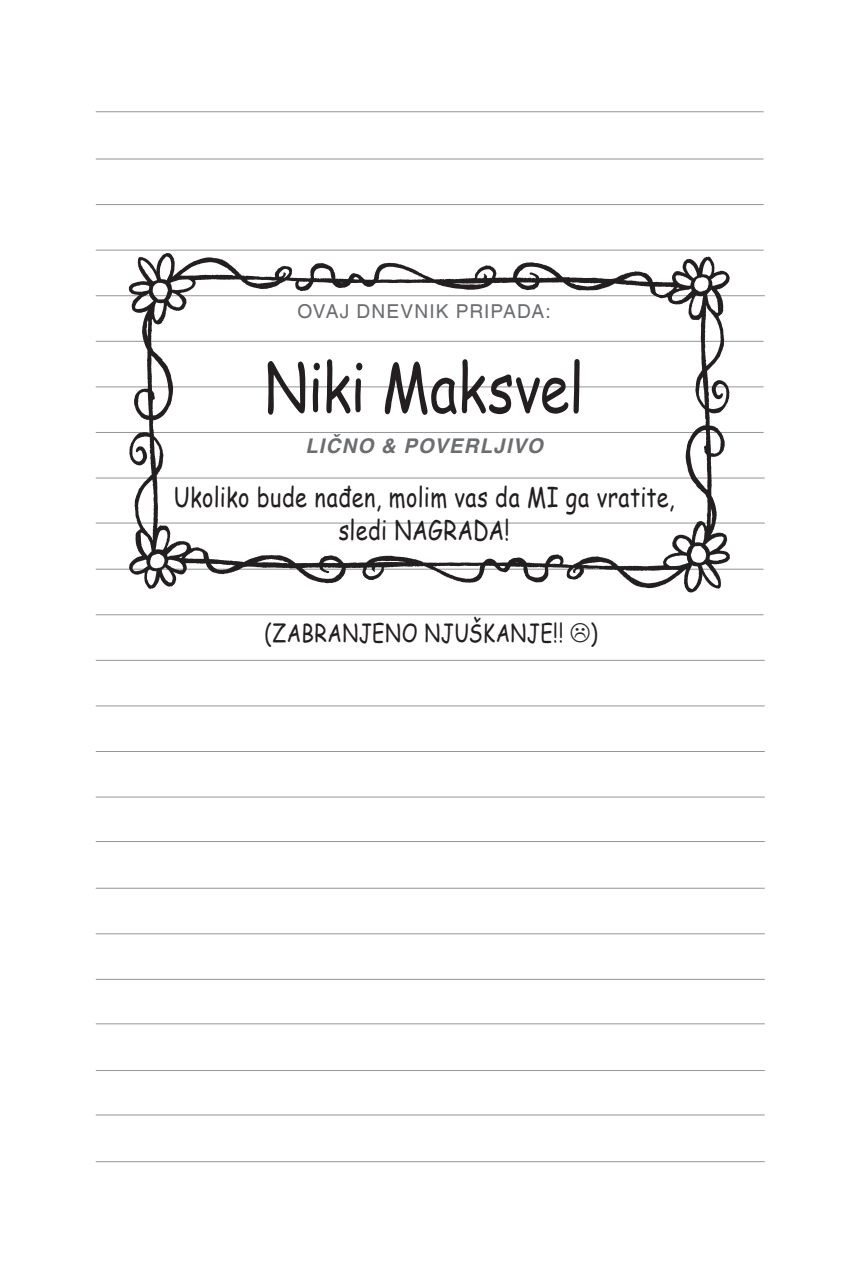
<style>
.page{position:relative;width:862px;height:1276px;background:#fff}
.page>*{position:absolute;margin:0;border:0;box-sizing:border-box;transform-origin:0 0}
.t1{font:67.5px "Comic Sans MS";color:#231f20;scale:.8 1}
.Heading_7{font:27px "Comic Sans MS";letter-spacing:.02em;color:#231f20;scale:.8 1}
.Heading_7-2{font:24.75px "Comic Sans MS";letter-spacing:.025em;color:#231f20;scale:.8 1}
.t2{font:italic 700 20.25px "Helvetica";letter-spacing:.065em;color:#6c6d70}
.t3{font:19.12px "Helvetica";letter-spacing:.055em;color:#6c6d70}
</style>
<div class="page">
<hr style="left:96px;top:159px;width:667px;height:1px;background:#939598">
<hr style="left:96px;top:204px;width:667px;height:1px;background:#939598">
<hr style="left:96px;top:660px;width:668px;height:1px;background:#939598">
<hr style="left:96px;top:705px;width:668px;height:1px;background:#939598">
<hr style="left:96px;top:751px;width:668px;height:1px;background:#939598">
<hr style="left:96px;top:796px;width:668px;height:1px;background:#939598">
<hr style="left:96px;top:841px;width:668px;height:1px;background:#939598">
<hr style="left:96px;top:888px;width:668px;height:1px;background:#939598">
<hr style="left:96px;top:979px;width:668px;height:1px;background:#939598">
<hr style="left:96px;top:933px;width:668px;height:1px;background:#939598">
<hr style="left:96px;top:1023px;width:668px;height:1px;background:#939598">
<hr style="left:96px;top:1070px;width:668px;height:1px;background:#939598">
<hr style="left:96px;top:1114px;width:668px;height:1px;background:#939598">
<hr style="left:96px;top:1161px;width:668px;height:1px;background:#939598">
<hr style="left:96px;top:111px;width:667px;height:1px;background:#939598">
<img style="left:96px;top:249px;width:669px;height:367px">
<p class="t3" style="left:297px;top:300px;width:254px">OVAJ DNEVNIK PRIPADA:</p>
<p class="t1" style="left:264px;top:338px;width:400px">Niki Maksvel</p>
<p class="t2" style="left:305px;top:433px;width:239px">LIČNO &amp; POVERLJIVO</p>
<p class="Heading_7" style="left:174px;top:477px;width:626px">Ukoliko bude nađen, molim vas da MI ga vratite,</p>
<p class="Heading_7" style="left:338px;top:510px;width:215px">sledi NAGRADA!</p>
<p class="Heading_7-2" style="left:264px;top:615px;width:418px">(ZABRANJENO NJUŠKANJE!! )</p>
</div>
